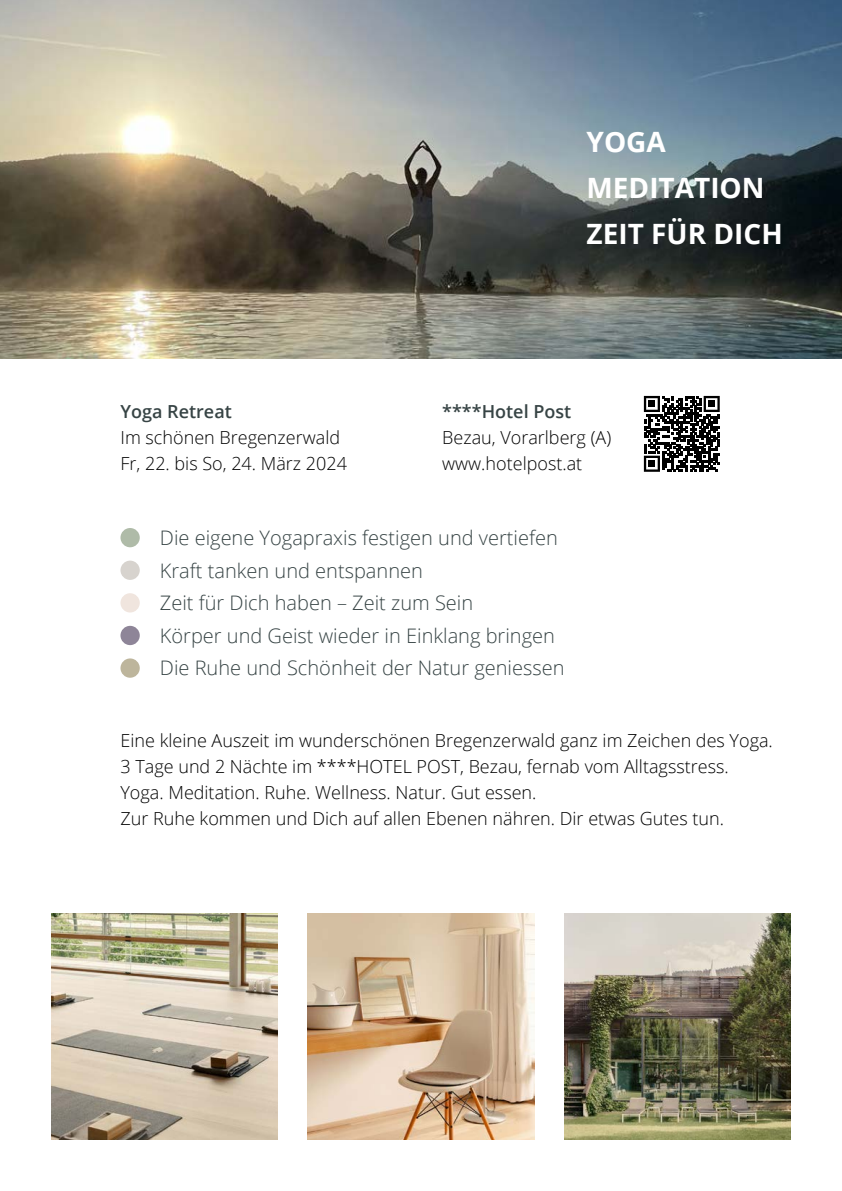
<style>
.page{position:relative;width:842px;height:1191px;background:#fff}
.page>*{position:absolute;margin:0;border:0;box-sizing:border-box;transform-origin:0 0}
.t1{font:700 28px/46px "Open Sans";color:#fff}
.t2{font:300 20px/32.6px "Open Sans";color:#374445}
.t3{font:300 18px/26px "Open Sans";color:#000}
.t4{font:600 18px "Open Sans";color:#374445}
</style>
<div class="page">
<img style="left:0;top:0;width:842px;height:358px">
<div style="left:120px;top:528px;width:20px;height:19px;background:#afbba8;border-radius:50%"></div>
<div style="left:120px;top:560px;width:20px;height:20px;background:#d7d3ce;border-radius:50%"></div>
<div style="left:120px;top:593px;width:20px;height:19px;background:#f0e5de;border-radius:50%"></div>
<div style="left:120px;top:626px;width:20px;height:19px;background:#8e8598;border-radius:50%"></div>
<div style="left:120px;top:658px;width:20px;height:19px;background:#bdb59c;border-radius:50%"></div>
<img style="left:308px;top:913px;width:226px;height:227px">
<img style="left:564px;top:913px;width:227px;height:227px">
<img style="left:51px;top:913px;width:227px;height:227px">
<svg style="left:644px;top:396px;width:76px;height:76px"></svg>
<div style="left:648px;top:400px;width:7px;height:7px;background:#000"></div>
<div style="left:708px;top:400px;width:7px;height:7px;background:#000"></div>
<div style="left:648px;top:460px;width:7px;height:7px;background:#000"></div>
<p class="t4" style="left:120px;top:399px;width:113px">Yoga Retreat</p>
<p class="t3" style="left:120px;top:424px;width:228px">Im schönen Bregenzerwald<br>Fr, 22. bis So, 24. März 2024</p>
<h1 class="t1" style="left:586px;top:118px;width:198px">YOGA<br>MEDITATION<br>ZEIT FÜR DICH</h1>
<p class="t4" style="left:442px;top:399px;width:131px">****Hotel Post</p>
<p class="t3" style="left:442px;top:424px;width:171px">Bezau, Vorarlberg (A) www.hotelpost.at</p>
<p class="t2" style="left:160px;top:521px;width:406px">Die eigene Yogapraxis festigen und vertiefen Kraft tanken und entspannen<br>Zeit für Dich haben – Zeit zum Sein<br>Körper und Geist wieder in Einklang bringen Die Ruhe und Schönheit der Natur geniessen</p>
<p class="t3" style="left:120px;top:727px;width:654px">Eine kleine Auszeit im wunderschönen Bregenzerwald ganz im Zeichen des Yoga.<br>3 Tage und 2 Nächte im ****HOTEL POST, Bezau, fernab vom Alltagsstress.<br>Yoga. Meditation. Ruhe. Wellness. Natur. Gut essen.<br>Zur Ruhe kommen und Dich auf allen Ebenen nähren. Dir etwas Gutes tun.</p>
</div>
